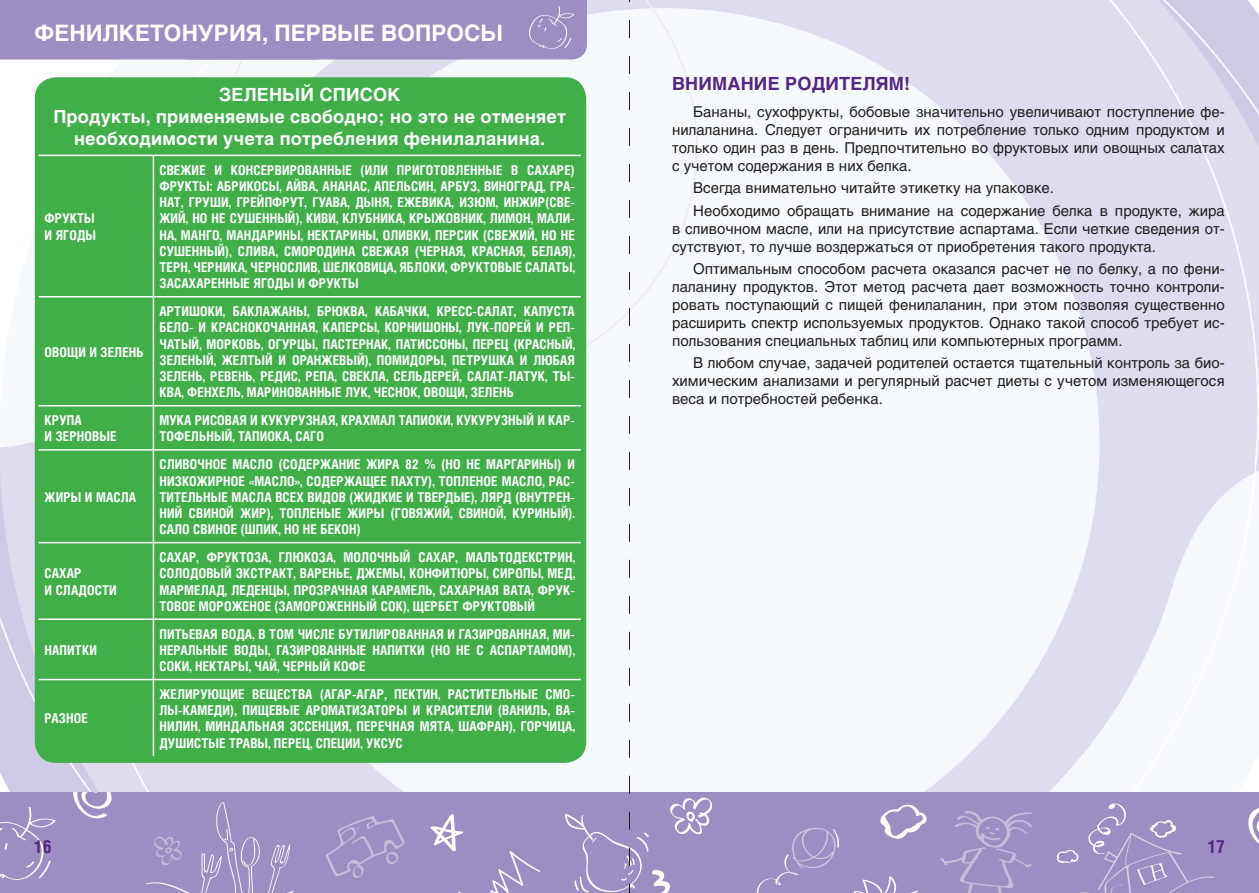
<style>
.page{position:relative;width:1259px;height:893px;background:#fff}
.page>*{position:absolute;margin:0;border:0;box-sizing:border-box;transform-origin:0 0}
.t1{font:700 22.5px "Helios C";color:#fff}
.t2{font:700 18px/21.6px "Helios C";letter-spacing:.01em;color:#fff;text-align:center}
.t3{font:700 18px "Helios C";letter-spacing:.01em;color:#542685}
.t4{font:700 18px "Helios Cond C";color:#542685}
.t5{font:15px/18px "Helga C";color:#231f20;text-align:justify}
.t6{font:700 13.5px/16.2px "Helios Cond C";letter-spacing:.01em;color:#fff;text-align:justify}
</style>
<div class="page">
<img style="left:0;top:0;width:1259px;height:792px">
<div style="left:0;top:792px;width:1259px;height:101px;background:#9c8dc3"></div>
<svg style="left:325px;top:816px;width:80px;height:62px"></svg>
<svg style="left:940px;top:811px;width:92px;height:82px"></svg>
<svg style="left:145px;top:802px;width:149px;height:91px"></svg>
<svg style="left:756px;top:828px;width:83px;height:65px"></svg>
<svg style="left:1248px;top:808px;width:11px;height:36px"></svg>
<svg style="left:73px;top:792px;width:39px;height:27px"></svg>
<svg style="left:880px;top:804px;width:47px;height:35px"></svg>
<svg style="left:853px;top:876px;width:66px;height:17px"></svg>
<svg style="left:1056px;top:803px;width:158px;height:90px"></svg>
<svg style="left:0;top:807px;width:56px;height:73px"></svg>
<div style="left:0;top:0;width:331px;height:60px;background:#9c8dc3"></div>
<div style="left:187px;top:0;width:400px;height:60px;background:#9c8dc3"></div>
<div style="left:35px;top:77px;width:551px;height:686px;background:#40ae49;border-radius:21px"></div>
<hr style="left:39px;top:155px;width:114px;height:1px;background:#fff">
<hr style="left:153px;top:155px;width:428px;height:1px;background:#fff">
<hr style="left:153px;top:156px;width:1px;height:140px;background:#fff">
<hr style="left:39px;top:296px;width:114px;height:1px;background:#fff">
<hr style="left:153px;top:296px;width:428px;height:1px;background:#fff">
<hr style="left:153px;top:297px;width:1px;height:108px;background:#fff">
<hr style="left:39px;top:405px;width:114px;height:1px;background:#fff">
<hr style="left:153px;top:405px;width:428px;height:1px;background:#fff">
<hr style="left:153px;top:406px;width:1px;height:43px;background:#fff">
<hr style="left:39px;top:449px;width:114px;height:2px;background:#fff">
<hr style="left:153px;top:449px;width:428px;height:2px;background:#fff">
<hr style="left:153px;top:451px;width:1px;height:91px;background:#fff">
<hr style="left:39px;top:542px;width:114px;height:1px;background:#fff">
<hr style="left:153px;top:542px;width:428px;height:1px;background:#fff">
<hr style="left:153px;top:543px;width:1px;height:75px;background:#fff">
<hr style="left:39px;top:618px;width:114px;height:2px;background:#fff">
<hr style="left:153px;top:618px;width:428px;height:2px;background:#fff">
<hr style="left:153px;top:620px;width:1px;height:59px;background:#fff">
<hr style="left:39px;top:679px;width:114px;height:1px;background:#fff">
<hr style="left:153px;top:679px;width:428px;height:1px;background:#fff">
<hr style="left:153px;top:680px;width:1px;height:76px;background:#fff">
<svg style="left:429px;top:0;width:286px;height:893px"></svg>
<h1 class="t1" style="left:34px;top:19px;width:470px">ФЕНИЛКЕТОНУРИЯ, ПЕРВЫЕ ВОПРОСЫ</h1>
<h2 class="t2" style="left:53px;top:84px;width:514px">ЗЕЛЕНЫЙ СПИСОК<br>Продукты, применяемые свободно; но это не отменяет необходимости учета потребления фенилаланина.</h2>
<p class="t6" style="left:45px;top:210px;width:53px">ФРУКТЫ<br>И ЯГОДЫ</p>
<p class="t6" style="left:45px;top:343px;width:101px">ОВОЩИ И ЗЕЛЕНЬ</p>
<p class="t6" style="left:159px;top:162px;width:417px">СВЕЖИЕ И КОНСЕРВИРОВАННЫЕ (ИЛИ ПРИГОТОВЛЕННЫЕ В САХАРЕ)<br>ФРУКТЫ: АБРИКОСЫ, АЙВА, АНАНАС, АПЕЛЬСИН, АРБУЗ, ВИНОГРАД, ГРА-НАТ, ГРУШИ, ГРЕЙПФРУТ, ГУАВА, ДЫНЯ, ЕЖЕВИКА, ИЗЮМ, ИНЖИР(СВЕ-ЖИЙ, НО НЕ СУШЕННЫЙ), КИВИ, КЛУБНИКА, КРЫЖОВНИК, ЛИМОН, МАЛИ-НА, МАНГО, МАНДАРИНЫ, НЕКТАРИНЫ, ОЛИВКИ, ПЕРСИК (СВЕЖИЙ, НО НЕ СУШЕННЫЙ), СЛИВА, СМОРОДИНА СВЕЖАЯ (ЧЕРНАЯ, КРАСНАЯ, БЕЛАЯ), ТЕРН, ЧЕРНИКА, ЧЕРНОСЛИВ, ШЕЛКОВИЦА, ЯБЛОКИ, ФРУКТОВЫЕ САЛАТЫ, ЗАСАХАРЕННЫЕ ЯГОДЫ И ФРУКТЫ</p>
<p class="t6" style="left:159px;top:303px;width:417px">АРТИШОКИ, БАКЛАЖАНЫ, БРЮКВА, КАБАЧКИ, КРЕСС-САЛАТ, КАПУСТА БЕЛО- И КРАСНОКОЧАННАЯ, КАПЕРСЫ, КОРНИШОНЫ, ЛУК-ПОРЕЙ И РЕП-ЧАТЫЙ, МОРКОВЬ, ОГУРЦЫ, ПАСТЕРНАК, ПАТИССОНЫ, ПЕРЕЦ (КРАСНЫЙ, ЗЕЛЕНЫЙ, ЖЕЛТЫЙ И ОРАНЖЕВЫЙ), ПОМИДОРЫ, ПЕТРУШКА И ЛЮБАЯ ЗЕЛЕНЬ, РЕВЕНЬ, РЕДИС, РЕПА, СВЕКЛА, СЕЛЬДЕРЕЙ, САЛАТ-ЛАТУК, ТЫ-КВА, ФЕНХЕЛЬ, МАРИНОВАННЫЕ ЛУК, ЧЕСНОК, ОВОЩИ, ЗЕЛЕНЬ</p>
<p class="t6" style="left:45px;top:412px;width:73px">КРУПА<br>И ЗЕРНОВЫЕ</p>
<p class="t6" style="left:159px;top:412px;width:417px">МУКА РИСОВАЯ И КУКУРУЗНАЯ, КРАХМАЛ ТАПИОКИ, КУКУРУЗНЫЙ И КАР-<br>ТОФЕЛЬНЫЙ, ТАПИОКА, САГО</p>
<p class="t6" style="left:45px;top:488px;width:93px">ЖИРЫ И МАСЛА</p>
<p class="t6" style="left:45px;top:565px;width:74px">САХАР<br>И СЛАДОСТИ</p>
<p class="t6" style="left:45px;top:642px;width:54px">НАПИТКИ</p>
<p class="t6" style="left:45px;top:710px;width:45px">РАЗНОЕ</p>
<p class="t6" style="left:159px;top:456px;width:417px">СЛИВОЧНОЕ МАСЛО (СОДЕРЖАНИЕ ЖИРА 82 % (НО НЕ МАРГАРИНЫ) И НИЗКОЖИРНОЕ «МАСЛО», СОДЕРЖАЩЕЕ ПАХТУ), ТОПЛЕНОЕ МАСЛО, РАС-ТИТЕЛЬНЫЕ МАСЛА ВСЕХ ВИДОВ (ЖИДКИЕ И ТВЕРДЫЕ), ЛЯРД (ВНУТРЕН-НИЙ СВИНОЙ ЖИР), ТОПЛЕНЫЕ ЖИРЫ (ГОВЯЖИЙ, СВИНОЙ, КУРИНЫЙ).<br>САЛО СВИНОЕ (ШПИК, НО НЕ БЕКОН)</p>
<p class="t6" style="left:159px;top:549px;width:417px">САХАР, ФРУКТОЗА, ГЛЮКОЗА, МОЛОЧНЫЙ САХАР, МАЛЬТОДЕКСТРИН, СОЛОДОВЫЙ ЭКСТРАКТ, ВАРЕНЬЕ, ДЖЕМЫ, КОНФИТЮРЫ, СИРОПЫ, МЕД, МАРМЕЛАД, ЛЕДЕНЦЫ, ПРОЗРАЧНАЯ КАРАМЕЛЬ, САХАРНАЯ ВАТА, ФРУК-ТОВОЕ МОРОЖЕНОЕ (ЗАМОРОЖЕННЫЙ СОК), ЩЕРБЕТ ФРУКТОВЫЙ</p>
<p class="t6" style="left:159px;top:625px;width:417px">ПИТЬЕВАЯ ВОДА, В ТОМ ЧИСЛЕ БУТИЛИРОВАННАЯ И ГАЗИРОВАННАЯ, МИ-НЕРАЛЬНЫЕ ВОДЫ, ГАЗИРОВАННЫЕ НАПИТКИ (НО НЕ С АСПАРТАМОМ), СОКИ, НЕКТАРЫ, ЧАЙ, ЧЕРНЫЙ КОФЕ</p>
<p class="t6" style="left:159px;top:686px;width:417px">ЖЕЛИРУЮЩИЕ ВЕЩЕСТВА (АГАР-АГАР, ПЕКТИН, РАСТИТЕЛЬНЫЕ СМО-ЛЫ-КАМЕДИ), ПИЩЕВЫЕ АРОМАТИЗАТОРЫ И КРАСИТЕЛИ (ВАНИЛЬ, ВА-НИЛИН, МИНДАЛЬНАЯ ЭССЕНЦИЯ, ПЕРЕЧНАЯ МЯТА, ШАФРАН), ГОРЧИЦА, ДУШИСТЫЕ ТРАВЫ, ПЕРЕЦ, СПЕЦИИ, УКСУС</p>
<h2 class="t3" style="left:672px;top:74px;width:240px">ВНИМАНИЕ РОДИТЕЛЯМ!</h2>
<p class="t5" style="left:672px;top:103px;width:554px;text-indent:21px">Бананы, сухофрукты, бобовые значительно увеличивают поступление фе&shy;нилаланина. Следует ограничить их потребление только одним продуктом и только один раз в день. Предпочтительно во фруктовых или овощных салатах с учетом содержания в них белка.</p>
<p class="t5" style="left:693px;top:177px;width:533px;line-height:22.2px">Всегда внимательно читайте этикетку на упаковке.<br>Необходимо обращать внимание на содержание белка в продукте, жира</p>
<p class="t5" style="left:672px;top:219px;width:554px">в сливочном масле, или на присутствие аспартама. Если четкие сведения от&shy;сутствуют, то лучше воздержаться от приобретения такого продукта.</p>
<p class="t5" style="left:672px;top:260px;width:554px;text-indent:21px">Оптимальным способом расчета оказался расчет не по белку, а по фени&shy;лаланину продуктов. Этот метод расчета дает возможность точно контроли&shy;ровать поступающий с пищей фенилаланин, при этом позволяя существенно расширить спектр используемых продуктов. Однако такой способ требует ис&shy;пользования специальных таблиц или компьютерных программ.</p>
<p class="t5" style="left:672px;top:354px;width:554px;text-indent:21px">В любом случае, задачей родителей остается тщательный контроль за био&shy;химическим анализами и регулярный расчет диеты с учетом изменяющегося веса и потребностей ребенка.</p>
<h2 class="t4" style="left:34px;top:835px;width:19px">16</h2>
<h2 class="t4" style="left:1207px;top:835px;width:19px">17</h2>
</div>
